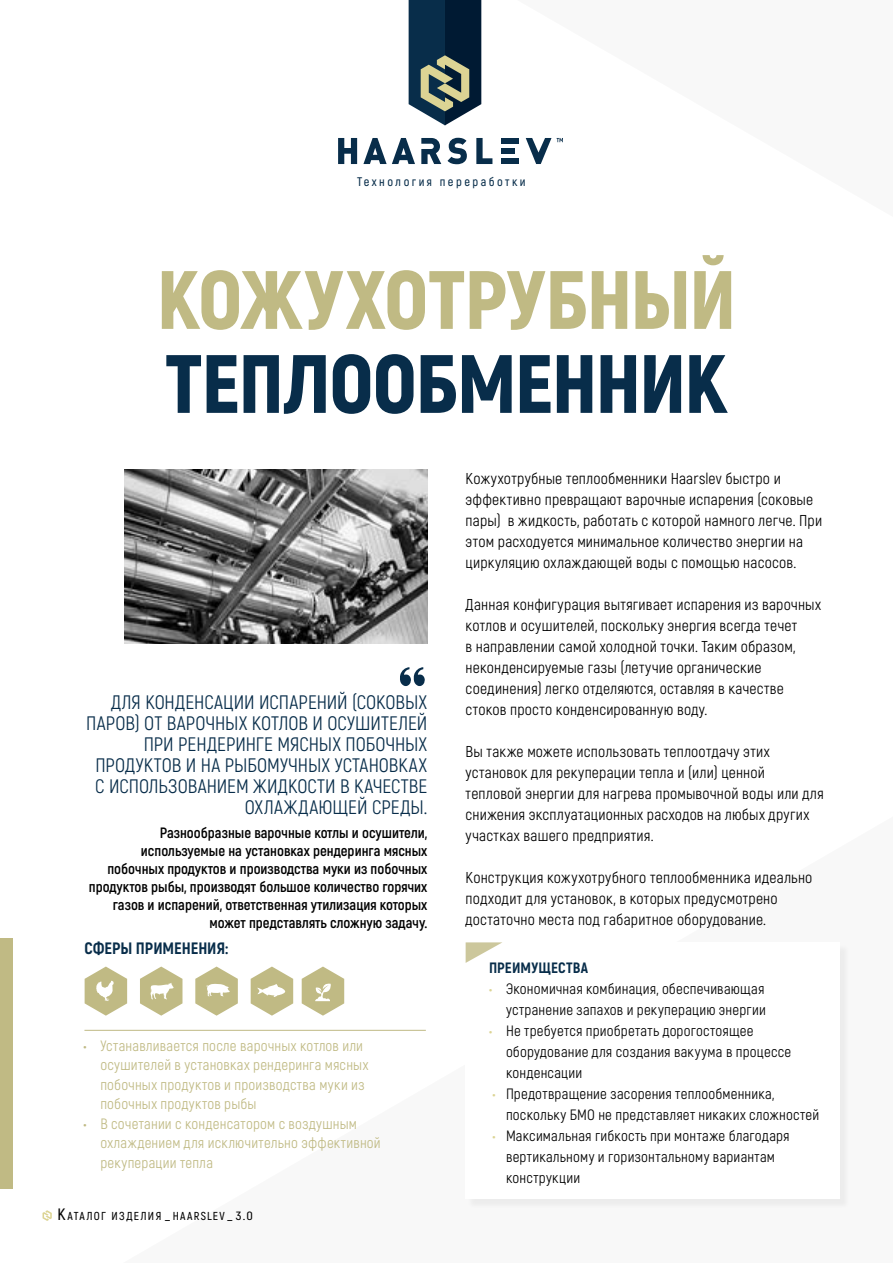
<style>
.page{position:relative;width:893px;height:1263px;background:#fff}
.page>*{position:absolute;margin:0;border:0;box-sizing:border-box;transform-origin:0 0}
.t1{font:900 82.5px "Akrobat";letter-spacing:-.015em;color:#c0ba84}
.t2{font:900 82.5px "Akrobat";letter-spacing:-.02em;color:#082d4a}
.t3{font:19.5px/21px "Akrobat";color:#082d4a;text-align:right}
.t4{font:800 16.5px "Akrobat";color:#082d4a}
.t5{font:15.75px/21px "Akrobat";letter-spacing:.01em;color:#000}
.t6{font:15px/21px "Akrobat";letter-spacing:.015em;color:#000}
.t7{font:700 15px/18px "Akrobat";color:#000;text-align:right}
.t8{font:15px/19.5px "Akrobat";letter-spacing:.015em;color:#c0ba84}
.t9{font:800 15px "Akrobat";letter-spacing:.015em;color:#082d4a}
.t10{font:600 12.45px "Akrobat";letter-spacing:.2em;color:#082d4a}
.t11{font:600 11.55px "Akrobat";letter-spacing:.105em;color:#000}
.s1{font-weight:700}
.s2{font-size:16.5px}
.s3{font-size:12px}
.s4{font-weight:700;color:#dcd494}
</style>
<div class="page">
<svg style="left:557px;top:138px;width:6px;height:4px"></svg>
<svg style="left:338px;top:138px;width:19px;height:26px"></svg>
<svg style="left:526px;top:138px;width:25px;height:26px"></svg>
<svg style="left:363px;top:138px;width:52px;height:26px"></svg>
<svg style="left:421px;top:138px;width:20px;height:26px"></svg>
<svg style="left:447px;top:138px;width:20px;height:26px"></svg>
<svg style="left:476px;top:138px;width:16px;height:26px"></svg>
<div style="left:501px;top:158px;width:17px;height:6px;background:#082d4a"></div>
<div style="left:501px;top:148px;width:13px;height:6px;background:#082d4a"></div>
<div style="left:501px;top:138px;width:17px;height:6px;background:#082d4a"></div>
<svg style="left:409px;top:0;width:72px;height:125px;background:#384f5b"></svg>
<svg style="left:43px;top:1210px;width:9px;height:11px"></svg>
<svg style="left:400px;top:667px;width:25px;height:19px"></svg>
<div style="left:468px;top:944px;width:382px;height:264px;background:#eee"></div>
<div style="left:466px;top:942px;width:374px;height:257px;background:#fff"></div>
<svg style="left:466px;top:942px;width:36px;height:21px"></svg>
<img style="left:124px;top:470px;width:303px;height:173px">
<svg style="left:251px;top:966px;width:42px;height:50px"></svg>
<svg style="left:140px;top:966px;width:42px;height:50px"></svg>
<svg style="left:195px;top:966px;width:43px;height:50px"></svg>
<svg style="left:85px;top:966px;width:42px;height:50px"></svg>
<hr style="left:84px;top:1030px;width:342px;height:1px;background:#c0ba84">
<div style="left:0;top:938px;width:13px;height:250px;background:#c0ba84"></div>
<svg style="left:302px;top:966px;width:42px;height:50px"></svg>
<p class="t10" style="left:357px;top:174px;width:170px">Технология переработки</p>
<h1 class="t1" style="left:157px;top:246px;width:581px">КОЖУХОТРУБНЫЙ</h1>
<h1 class="t2" style="left:165px;top:330px;width:564px">ТЕПЛООБМЕННИК</h1>
<p class="t3" style="left:86px;top:692px;width:343px">ДЛЯ КОНДЕНСАЦИИ ИСПАРЕНИЙ (СОКОВЫХ ПАРОВ) ОТ ВАРОЧНЫХ КОТЛОВ И ОСУШИТЕЛЕЙ ПРИ РЕНДЕРИНГЕ МЯСНЫХ ПОБОЧНЫХ ПРОДУКТОВ И НА РЫБОМУЧНЫХ УСТАНОВКАХ С ИСПОЛЬЗОВАНИЕМ ЖИДКОСТИ В КАЧЕСТВЕ ОХЛАЖДАЮЩЕЙ СРЕДЫ.</p>
<p class="t7" style="left:89px;top:824px;width:340px">Разнообразные варочные котлы и осушители, используемые на установках рендеринга мясных побочных продуктов и производства муки из побочных продуктов рыбы, производят большое количество горячих газов и испарений, ответственная утилизация которых может представлять сложную задачу.</p>
<p class="t4" style="left:84px;top:937px;width:145px">СФЕРЫ ПРИМЕНЕНИЯ:</p>
<p class="t8" style="left:100px;top:1036px;width:270px;text-indent:-17px"><span class="s1">•</span> Устанавливается после варочных котлов или осушителей в установках рендеринга мясных побочных продуктов и производства муки из побочных продуктов рыбы</p>
<p class="t8" style="left:100px;top:1114px;width:282px;text-indent:-17px"><span class="s1">•</span> В сочетании с конденсатором с воздушным охлаждением для исключительно эффективной рекуперации тепла</p>
<p class="t11" style="left:57px;top:1209px;width:197px"><span class="s2">К</span>АТАЛОГ ИЗДЕЛИЯ <span class="s3">_</span>HAARSLEV<span class="s3">_ 3.0</span></p>
<p class="t5" style="left:466px;top:468px;width:358px">Кожухотрубные теплообменники Haarslev быстро и эффективно превращают варочные испарения (соковые пары) в жидкость, работать с которой намного легче. При этом расходуется минимальное количество энергии на циркуляцию охлаждающей воды с помощью насосов.</p>
<p class="t5" style="left:466px;top:594px;width:357px">Данная конфигурация вытягивает испарения из варочных котлов и осушителей, поскольку энергия всегда течет<br>в направлении самой холодной точки. Таким образом, неконденсируемые газы (летучие органические соединения) легко отделяются, оставляя в качестве стоков просто конденсированную воду.</p>
<p class="t5" style="left:466px;top:741px;width:360px">Вы также можете использовать теплоотдачу этих установок для рекуперации тепла и (или) ценной тепловой энергии для нагрева промывочной воды или для снижения эксплуатационных расходов на любых других участках вашего предприятия.</p>
<p class="t5" style="left:466px;top:867px;width:348px">Конструкция кожухотрубного теплообменника идеально подходит для установок, в которых предусмотрено достаточно места под габаритное оборудование.</p>
<p class="t9" style="left:489px;top:958px;width:101px">ПРЕИМУЩЕСТВА</p>
<p class="t6" style="left:489px;top:978px;width:278px;text-align:right"><span class="s4">•</span> Экономичная комбинация, обеспечивающая устранение запахов и рекуперацию энергии</p>
<p class="t6" style="left:506px;top:1020px;width:287px;text-indent:-17px"><span class="s4">•</span> Не требуется приобретать дорогостоящее оборудование для создания вакуума в процессе конденсации</p>
<p class="t6" style="left:506px;top:1083px;width:315px;text-indent:-14px"><span class="s4">•</span> Предотвращение засорения теплообменника, поскольку БМО не представляет никаких сложностей</p>
<p class="t6" style="left:506px;top:1125px;width:285px;text-indent:-14px"><span class="s4">•</span> Максимальная гибкость при монтаже благодаря вертикальному и горизонтальному вариантам конструкции</p>
</div>
